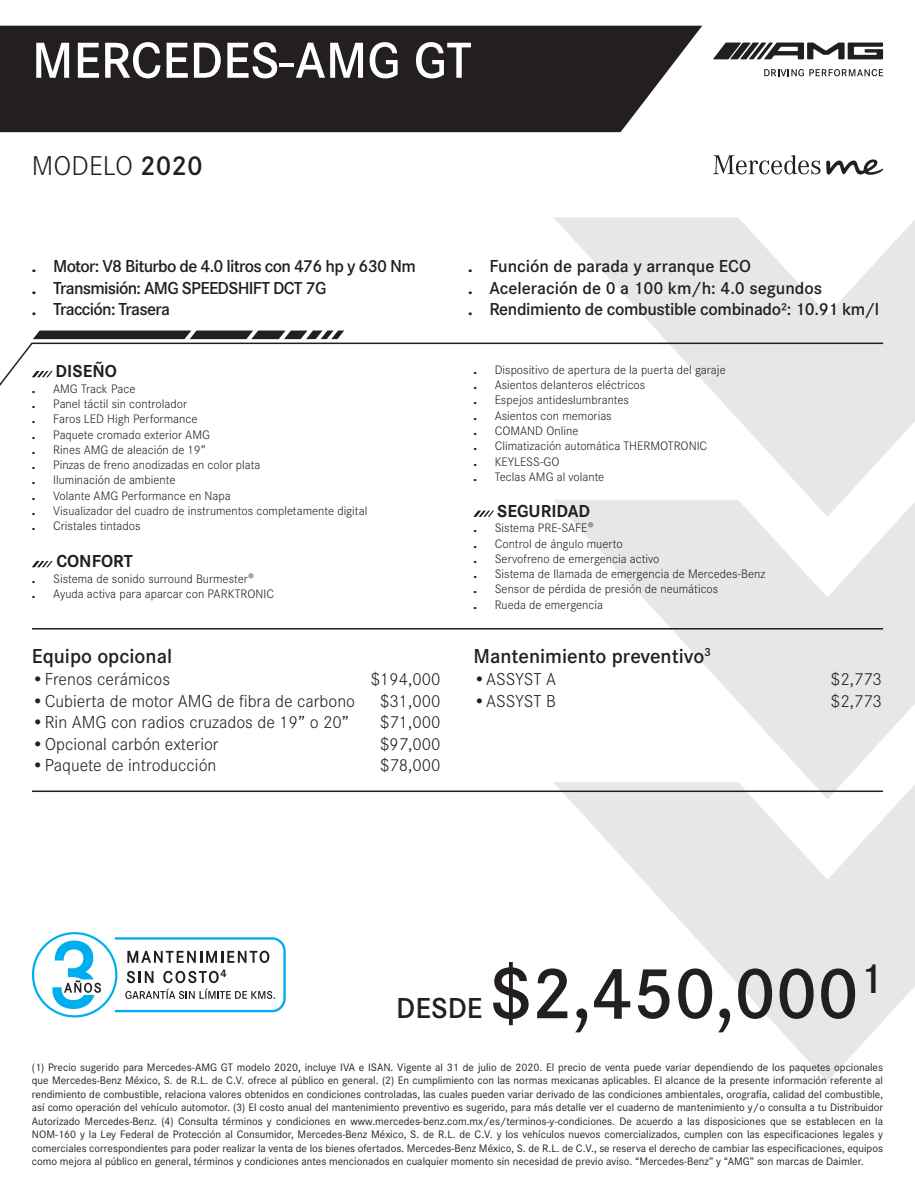
<style>
.page{position:relative;width:915px;height:1191px;background:#fff}
.page>*{position:absolute;margin:0;border:0;box-sizing:border-box;transform-origin:0 0}
.t1{font:600 75px "Daimler CS";color:#231f20}
.t2{font:600 52.5px "Daimler CS";color:#fff}
.t3{font:600 30px "Daimler CS";color:#231f20}
.t4{font:300 28.35px "Daimler CS";color:#231f20}
.t5{font:600 21px "Daimler CS";color:#231f20}
.t6{font:300 18px "Daimler CS";color:#231f20}
.t7{font:600 18px "Daimler CS";letter-spacing:-.04em;color:#231f20}
.t8{font:600 18px "Daimler CS";color:#231f20}
.t9{font:600 18px "Daimler CS";letter-spacing:-.02em;color:#231f20}
.t10{font:700 18px "Daimler CS";color:#231f20}
.t11{font:300 12.75px "Daimler CS";color:#231f20}
.t12{font:800 12.75px "Daimler CS";color:#231f20}
.t13{font:700 11.4px "Daimler CS";color:#231f20}
.t14{font:11.25px/13.5px "Daimler CS";color:#231f20;text-align:justify}
.s1{font-weight:600}
.s2{font-weight:800;font-size:15.75px}
.s3{font-weight:400}
</style>
<div class="page">
<svg style="left:554px;top:217px;width:360px;height:283px;fill:#e6e7e9"></svg>
<svg style="left:553px;top:500px;width:361px;height:282px;fill:#e6e7e9"></svg>
<svg style="left:554px;top:782px;width:360px;height:299px;fill:#e7e8ea"></svg>
<div style="left:0;top:26px;width:702px;height:106px;background:#231f20"></div>
<svg style="left:713px;top:43px;width:169px;height:16px"></svg>
<svg style="left:764px;top:69px;width:39px;height:7px"></svg>
<svg style="left:809px;top:69px;width:73px;height:7px"></svg>
<svg style="left:713px;top:155px;width:169px;height:20px"></svg>
<svg style="left:32px;top:932px;width:254px;height:85px"></svg>
<svg style="left:0;top:342px;width:884px;height:86px"></svg>
<svg style="left:33px;top:330px;width:311px;height:9px;background:#484545"></svg>
<svg style="left:32px;top:371px;width:21px;height:6px"></svg>
<svg style="left:32px;top:561px;width:21px;height:6px"></svg>
<svg style="left:473px;top:510px;width:21px;height:7px"></svg>
<hr style="left:32px;top:628px;width:850px;height:1px;background:#231f20">
<hr style="left:32px;top:790px;width:850px;height:2px;background:#231f20">
<p class="t2" style="left:32px;top:22px;width:441px">MERCEDES-AMG GT</p>
<h3 class="t4" style="left:32px;top:145px;width:172px">MODELO <span class="s1">2020</span></h3>
<p class="t7" style="left:32px;top:253px;width:385px"><span class="s2">.</span> Motor: V8 Biturbo de 4.0 litros con 476 hp y 630 Nm</p>
<p class="t7" style="left:32px;top:274px;width:296px"><span class="s2">.</span> Transmisión: AMG SPEEDSHIFT DCT 7G</p>
<p class="t7" style="left:32px;top:296px;width:139px"><span class="s2">.</span> Tracción: Trasera</p>
<p class="t10" style="left:56px;top:357px;width:63px">DISEÑO</p>
<p class="t12" style="left:32px;top:378px;width:5px">.</p>
<p class="t11" style="left:53px;top:379px;width:84px">AMG Track Pace</p>
<p class="t12" style="left:32px;top:393px;width:5px">.</p>
<p class="t11" style="left:53px;top:395px;width:135px">Panel táctil sin controlador</p>
<p class="t12" style="left:32px;top:409px;width:5px">.</p>
<p class="t11" style="left:53px;top:410px;width:146px">Faros LED High Performance</p>
<p class="t12" style="left:32px;top:424px;width:5px">.</p>
<p class="t11" style="left:53px;top:425px;width:158px">Paquete cromado exterior AMG</p>
<p class="t12" style="left:32px;top:439px;width:5px">.</p>
<p class="t11" style="left:53px;top:441px;width:154px">Rines AMG de aleación de 19”</p>
<p class="t12" style="left:32px;top:454px;width:5px">.</p>
<p class="t11" style="left:53px;top:456px;width:209px">Pinzas de freno anodizadas en color plata</p>
<p class="t12" style="left:32px;top:470px;width:5px">.</p>
<p class="t11" style="left:53px;top:471px;width:124px">Iluminación de ambiente</p>
<p class="t12" style="left:32px;top:485px;width:5px">.</p>
<p class="t11" style="left:53px;top:486px;width:179px">Volante AMG Performance en Napa</p>
<p class="t12" style="left:32px;top:500px;width:5px">.</p>
<p class="t11" style="left:53px;top:502px;width:315px">Visualizador del cuadro de instrumentos completamente digital</p>
<p class="t12" style="left:32px;top:516px;width:5px">.</p>
<p class="t11" style="left:53px;top:517px;width:89px">Cristales tintados</p>
<p class="t10" style="left:56px;top:547px;width:78px">CONFORT</p>
<p class="t12" style="left:32px;top:568px;width:5px">.</p>
<p class="t11" style="left:53px;top:569px;width:202px">Sistema de sonido surround Burmester®</p>
<p class="t12" style="left:32px;top:583px;width:5px">.</p>
<p class="t11" style="left:53px;top:585px;width:222px">Ayuda activa para aparcar con PARKTRONIC</p>
<p class="t5" style="left:32px;top:641px;width:142px">Equipo opcional</p>
<p class="t6" style="left:32px;top:666px;width:140px"><span class="s3">•</span>Frenos cerámicos</p>
<p class="t6" style="left:370px;top:666px;width:71px">$194,000</p>
<p class="t6" style="left:32px;top:688px;width:324px"><span class="s3">•</span>Cubierta de motor AMG de fibra de carbono</p>
<p class="t6" style="left:380px;top:688px;width:62px">$31,000</p>
<p class="t6" style="left:32px;top:709px;width:318px"><span class="s3">•</span>Rin AMG con radios cruzados de 19” o 20”</p>
<p class="t6" style="left:380px;top:709px;width:62px">$71,000</p>
<p class="t6" style="left:32px;top:731px;width:188px"><span class="s3">•</span>Opcional carbón exterior</p>
<p class="t6" style="left:380px;top:731px;width:62px">$97,000</p>
<p class="t6" style="left:32px;top:753px;width:186px"><span class="s3">•</span>Paquete de introducción</p>
<p class="t6" style="left:380px;top:753px;width:62px">$78,000</p>
<p class="t8" style="left:468px;top:253px;width:284px"><span class="s2">.</span> Función de parada y arranque ECO</p>
<p class="t8" style="left:468px;top:274px;width:355px"><span class="s2">.</span> Aceleración de 0 a 100 km/h: 4.0 segundos</p>
<p class="t9" style="left:468px;top:296px;width:412px"><span class="s2">.</span> Rendimiento de combustible combinado2: 10.91 km/l</p>
<p class="t12" style="left:473px;top:359px;width:5px">.</p>
<p class="t11" style="left:494px;top:360px;width:232px">Dispositivo de apertura de la puerta del garaje</p>
<p class="t12" style="left:473px;top:374px;width:5px">.</p>
<p class="t11" style="left:494px;top:376px;width:152px">Asientos delanteros eléctricos</p>
<p class="t12" style="left:473px;top:390px;width:5px">.</p>
<p class="t11" style="left:494px;top:391px;width:136px">Espejos antideslumbrantes</p>
<p class="t12" style="left:473px;top:405px;width:5px">.</p>
<p class="t11" style="left:494px;top:406px;width:118px">Asientos con memorias</p>
<p class="t12" style="left:473px;top:420px;width:5px">.</p>
<p class="t11" style="left:494px;top:422px;width:85px">COMAND Online</p>
<p class="t12" style="left:473px;top:436px;width:5px">.</p>
<p class="t11" style="left:494px;top:437px;width:214px">Climatización automática THERMOTRONIC</p>
<p class="t12" style="left:473px;top:451px;width:5px">.</p>
<p class="t11" style="left:494px;top:452px;width:66px">KEYLESS-GO</p>
<p class="t12" style="left:473px;top:466px;width:5px">.</p>
<p class="t11" style="left:494px;top:468px;width:111px">Teclas AMG al volante</p>
<p class="t10" style="left:497px;top:497px;width:94px">SEGURIDAD</p>
<p class="t12" style="left:473px;top:517px;width:5px">.</p>
<p class="t11" style="left:494px;top:519px;width:101px">Sistema PRE-SAFE®</p>
<p class="t12" style="left:473px;top:533px;width:5px">.</p>
<p class="t11" style="left:494px;top:534px;width:129px">Control de ángulo muerto</p>
<p class="t12" style="left:473px;top:548px;width:5px">.</p>
<p class="t11" style="left:494px;top:549px;width:166px">Servofreno de emergencia activo</p>
<p class="t12" style="left:473px;top:563px;width:5px">.</p>
<p class="t11" style="left:494px;top:565px;width:272px">Sistema de llamada de emergencia de Mercedes-Benz</p>
<p class="t12" style="left:473px;top:579px;width:5px">.</p>
<p class="t11" style="left:494px;top:580px;width:225px">Sensor de pérdida de presión de neumáticos</p>
<p class="t12" style="left:473px;top:594px;width:5px">.</p>
<p class="t11" style="left:494px;top:595px;width:110px">Rueda de emergencia</p>
<p class="t5" style="left:473px;top:641px;width:239px">Mantenimiento preventivo<sup>3</sup></p>
<p class="t6" style="left:473px;top:666px;width:84px"><span class="s3">•</span>ASSYST A</p>
<p class="t6" style="left:830px;top:666px;width:53px">$2,773</p>
<p class="t6" style="left:473px;top:688px;width:84px"><span class="s3">•</span>ASSYST B</p>
<p class="t6" style="left:830px;top:688px;width:53px">$2,773</p>
<p class="t13" style="left:220px;top:964px;width:8px">4</p>
<p class="t3" style="left:396px;top:986px;width:88px">DESDE</p>
<p class="t1" style="left:490px;top:938px;width:394px">$2,450,000<sup>1</sup></p>
<p class="t14" style="left:32px;top:1059px;width:852px">(1) Precio sugerido para Mercedes-AMG GT modelo 2020, incluye IVA e ISAN. Vigente al 31 de julio de 2020. El precio de venta puede variar dependiendo de los paquetes opcionales que Mercedes-Benz México, S. de R.L. de C.V. ofrece al público en general. (2) En cumplimiento con las normas mexicanas aplicables. El alcance de la presente información referente al rendimiento de combustible, relaciona valores obtenidos en condiciones controladas, las cuales pueden variar derivado de las condiciones ambientales, orografía, calidad del combustible, así como operación del vehículo automotor. (3) El costo anual del mantenimiento preventivo es sugerido, para más detalle ver el cuaderno de mantenimiento y/o consulta a tu Distribuidor Autorizado Mercedes-Benz. (4) Consulta términos y condiciones en www.mercedes-benz.com.mx/es/terminos-y-condiciones. De acuerdo a las disposiciones que se establecen en la NOM-160 y la Ley Federal de Protección al Consumidor, Mercedes-Benz México, S. de R.L. de C.V. y los vehículos nuevos comercializados, cumplen con las especificaciones legales y comerciales correspondientes para poder realizar la venta de los bienes ofertados. Mercedes-Benz México, S. de R.L. de C.V., se reserva el derecho de cambiar las especificaciones, equipos como mejora al público en general, términos y condiciones antes mencionados en cualquier momento sin necesidad de previo aviso. “Mercedes-Benz” y “AMG” son marcas de Daimler.</p>
</div>
